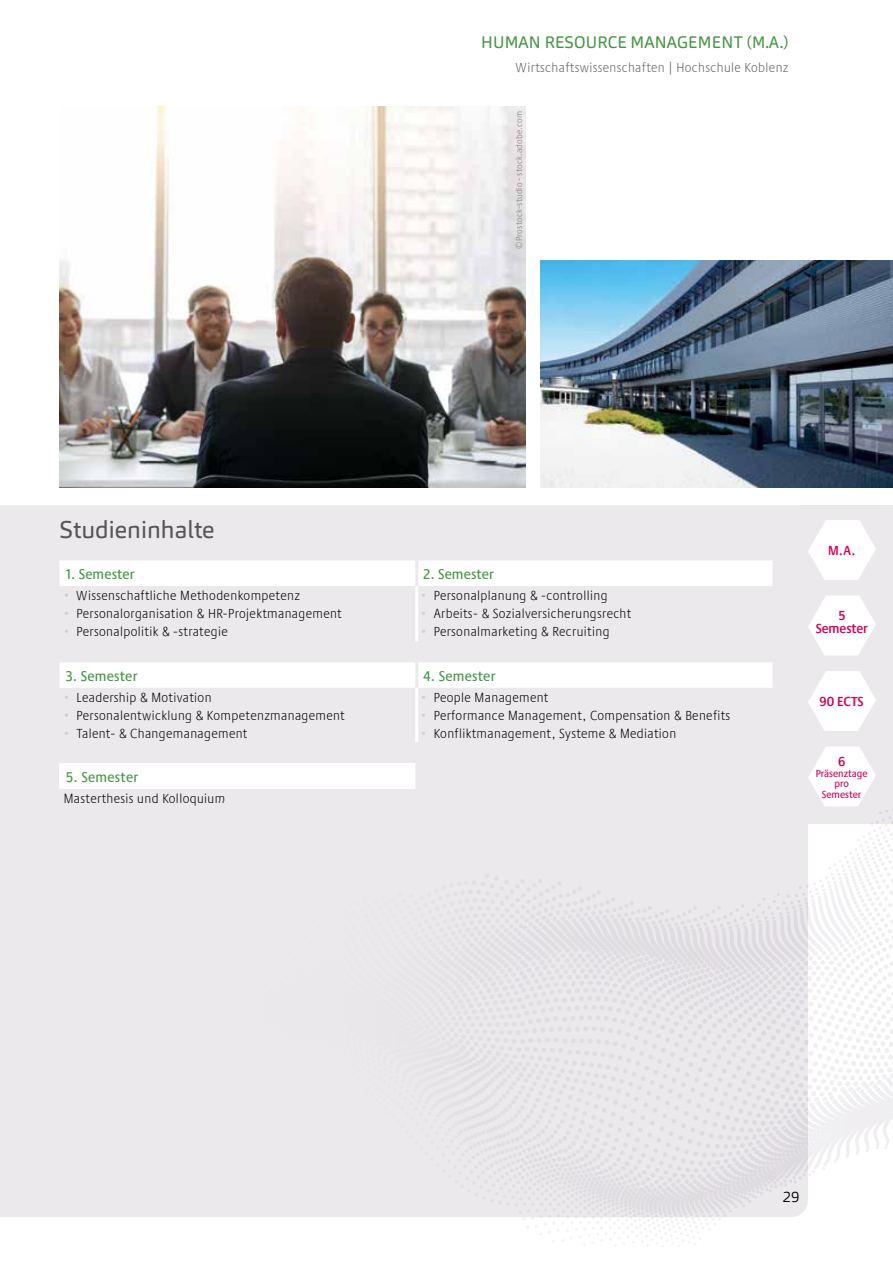
<style>
.page{position:relative;width:893px;height:1263px;background:#fff}
.page>*{position:absolute;margin:0;border:0;box-sizing:border-box;transform-origin:0 0}
.t1{font:24px "Carnas";color:#565655}
.t2{font:16.5px "Carnas";letter-spacing:.01em;color:#469545}
.t3{font:300 15px "Carnas";color:#000}
.t4{font:500 condensed 14.55px "Praxis Next";letter-spacing:.02em;color:#469545}
.t5{font:300 condensed 13.5px "Praxis Next";letter-spacing:.03em;color:#000}
.t6{font:300 condensed 13.5px "Praxis Next";letter-spacing:.03em;color:#626261}
.t7{font:600 condensed 13.5px/12.8px "Praxis Next";color:#d2015a;text-align:center}
.t8{font:500 condensed 10.5px/10.5px "Praxis Next";color:#d2015a;text-align:center}
.t9{font:condensed 9px "Praxis Next";letter-spacing:.02em;color:#919291}
.s1{color:#cdd2d6}
</style>
<div class="page">
<div style="left:0;top:505px;width:799px;height:712px;background:#ebe9ec"></div>
<img style="left:60px;top:106px;width:465px;height:381px">
<img style="left:540px;top:261px;width:353px;height:226px">
<div style="left:799px;top:505px;width:94px;height:319px;background:#ebe9ec"></div>
<svg style="left:60px;top:560px;width:712px;height:26px"></svg>
<hr style="left:415px;top:560px;width:3px;height:26px;background:#ebe9ec">
<hr style="left:415px;top:586px;width:3px;height:55px;background:#fff">
<hr style="left:772px;top:560px;width:3px;height:26px;background:#ebe9ec">
<svg style="left:60px;top:662px;width:712px;height:26px"></svg>
<hr style="left:415px;top:662px;width:3px;height:26px;background:#ebe9ec">
<hr style="left:772px;top:662px;width:3px;height:26px;background:#ebe9ec">
<hr style="left:415px;top:688px;width:3px;height:54px;background:#fff">
<div style="left:60px;top:763px;width:357px;height:26px;background:#fff"></div>
<hr style="left:415px;top:763px;width:3px;height:26px;background:#ebe9ec">
<svg style="left:217px;top:801px;width:676px;height:446px;fill:#ebe9ec"></svg>
<svg style="left:808px;top:520px;width:68px;height:60px"></svg>
<svg style="left:808px;top:596px;width:68px;height:59px"></svg>
<svg style="left:808px;top:671px;width:68px;height:60px"></svg>
<svg style="left:808px;top:747px;width:68px;height:59px"></svg>
<p class="t2" style="left:481px;top:32px;width:309px">HUMAN RESOURCE MANAGEMENT (M.A.)</p>
<p class="t6" style="left:516px;top:57px;width:274px">Wirtschaftswissenschaften | Hochschule Koblenz</p>
<p class="t9" style="left:512px;top:249px;width:139px;rotate:-90deg">©Prostock-studio - stock.adobe.com</p>
<h1 class="t1" style="left:60px;top:514px;width:157px">Studieninhalte</h1>
<p class="t4" style="left:66px;top:563px;width:70px">1. Semester</p>
<p class="t4" style="left:423px;top:563px;width:72px">2. Semester</p>
<p class="t5" style="left:64px;top:586px;width:238px"><span class="s1">•</span> Wissenschaftliche Methodenkompetenz</p>
<p class="t5" style="left:64px;top:604px;width:279px"><span class="s1">•</span> Personalorganisation &amp; HR-Projektmanagement</p>
<p class="t5" style="left:64px;top:622px;width:165px"><span class="s1">•</span> Personalpolitik &amp; -strategie</p>
<p class="t5" style="left:421px;top:586px;width:188px"><span class="s1">•</span> Personalplanung &amp; -controlling</p>
<p class="t5" style="left:421px;top:604px;width:212px"><span class="s1">•</span> Arbeits- &amp; Sozialversicherungsrecht</p>
<p class="t5" style="left:421px;top:622px;width:190px"><span class="s1">•</span> Personalmarketing &amp; Recruiting</p>
<p class="t4" style="left:66px;top:664px;width:73px">3. Semester</p>
<p class="t4" style="left:423px;top:664px;width:74px">4. Semester</p>
<p class="t5" style="left:64px;top:687px;width:149px"><span class="s1">•</span> Leadership &amp; Motivation</p>
<p class="t5" style="left:64px;top:705px;width:282px"><span class="s1">•</span> Personalentwicklung &amp; Kompetenzmanagement</p>
<p class="t5" style="left:64px;top:723px;width:185px"><span class="s1">•</span> Talent- &amp; Changemanagement</p>
<p class="t5" style="left:421px;top:687px;width:129px"><span class="s1">•</span> People Management</p>
<p class="t5" style="left:421px;top:705px;width:311px"><span class="s1">•</span> Performance Management, Compensation &amp; Benefits</p>
<p class="t5" style="left:421px;top:723px;width:257px"><span class="s1">•</span> Konfliktmanagement, Systeme &amp; Mediation</p>
<p class="t4" style="left:66px;top:766px;width:74px">5. Semester</p>
<p class="t5" style="left:64px;top:789px;width:163px">Masterthesis und Kolloquium</p>
<p class="t7" style="left:828px;top:544px;width:29px">M.A.</p>
<p class="t7" style="left:816px;top:609px;width:54px">5<br>Semester</p>
<p class="t7" style="left:820px;top:694px;width:45px">90 ECTS</p>
<p class="t7" style="left:838px;top:755px;width:9px">6</p>
<p class="t8" style="left:816px;top:768px;width:53px">Präsenztage pro<br>Semester</p>
<p class="t3" style="left:783px;top:1187px;width:18px">29</p>
</div>
